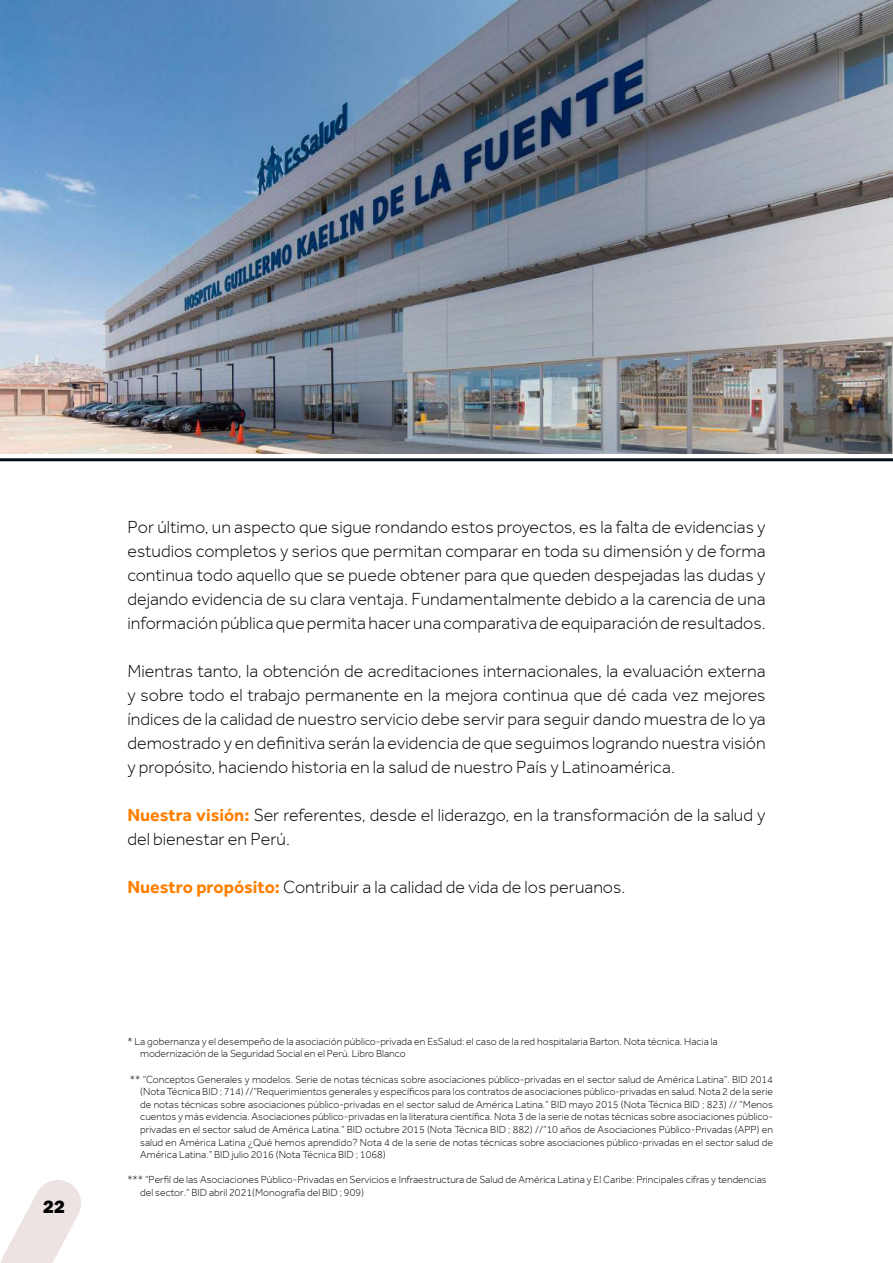
<style>
.page{position:relative;width:893px;height:1263px;background:#fff}
.page>*{position:absolute;margin:0;border:0;box-sizing:border-box;transform-origin:0 0}
.t1{font:300 18px/24px "Effra";color:#000;text-align:justify}
.t2{font:18px "ITC Franklin Gothic Std Hvy";color:#020202}
.t3{font:300 10.5px/12.6px "Effra";color:#000}
.s1{font-weight:700;color:#ff8000}
</style>
<div class="page">
<svg style="left:1px;top:1180px;width:80px;height:83px"></svg>
<img style="left:0;top:0;width:893px;height:453px">
<hr style="left:0;top:458px;width:893px;height:3px;background:#000f11">
<h1 class="t2" style="left:43px;top:1196px;width:23px">22</h1>
<p class="t1" style="left:127px;top:515px;width:640px">Por último, un aspecto que sigue rondando estos proyectos, es la falta de evidencias y estudios completos y serios que permitan comparar en toda su dimensión y de forma continua todo aquello que se puede obtener para que queden despejadas las dudas y dejando evidencia de su clara ventaja. Fundamentalmente debido a la carencia de una información pública que permita hacer una comparativa de equiparación de resultados.</p>
<p class="t1" style="left:127px;top:659px;width:640px">Mientras tanto, la obtención de acreditaciones internacionales, la evaluación externa y sobre todo el trabajo permanente en la mejora continua que dé cada vez mejores índices de la calidad de nuestro servicio debe servir para seguir dando muestra de lo ya demostrado y en definitiva serán la evidencia de que seguimos logrando nuestra visión y propósito, haciendo historia en la salud de nuestro País y Latinoamérica.</p>
<h1 class="t1" style="left:127px;top:803px;width:640px"><span class="s1">Nuestra visión:</span> Ser referentes, desde el liderazgo, en la transformación de la salud y del bienestar en Perú.</h1>
<h1 class="t1" style="left:127px;top:875px;width:499px"><span class="s1">Nuestro propósito:</span> Contribuir a la calidad de vida de los peruanos.</h1>
<p class="t3" style="left:140px;top:1035px;width:579px;text-indent:-13px">* La gobernanza y el desempeño de la asociación público-privada en EsSalud: el caso de la red hospitalaria Barton. Nota técnica. Hacia la modernización de la Seguridad Social en el Perú. Libro Blanco</p>
<p class="t3" style="left:140px;top:1073px;width:634px;text-align:justify;text-indent:-10px">** “Conceptos Generales y modelos. Serie de notas técnicas sobre asociaciones público-privadas en el sector salud de América Latina”. BID 2014 (Nota Técnica BID ; 714) //”Requerimientos generales y específicos para los contratos de asociaciones público-privadas en salud. Nota 2 de la serie de notas técnicas sobre asociaciones público-privadas en el sector salud de América Latina.” BID mayo 2015 (Nota Técnica BID ; 823) // “Menos cuentos y más evidencia. Asociaciones público-privadas en la literatura científica. Nota 3 de la serie de notas técnicas sobre asociaciones público&shy;privadas en el sector salud de América Latina.” BID octubre 2015 (Nota Técnica BID ; 882) //”10 años de Asociaciones Público-Privadas (APP) en salud en América Latina ¿Qué hemos aprendido? Nota 4 de la serie de notas técnicas sobre asociaciones público-privadas en el sector salud de América Latina.” BID julio 2016 (Nota Técnica BID ; 1068)</p>
<p class="t3" style="left:140px;top:1174px;width:628px;text-indent:-13px">*** “Perfil de las Asociaciones Público-Privadas en Servicios e Infraestructura de Salud de América Latina y El Caribe: Principales cifras y tendencias del sector.” BID abril 2021(Monografía del BID ; 909)</p>
</div>
